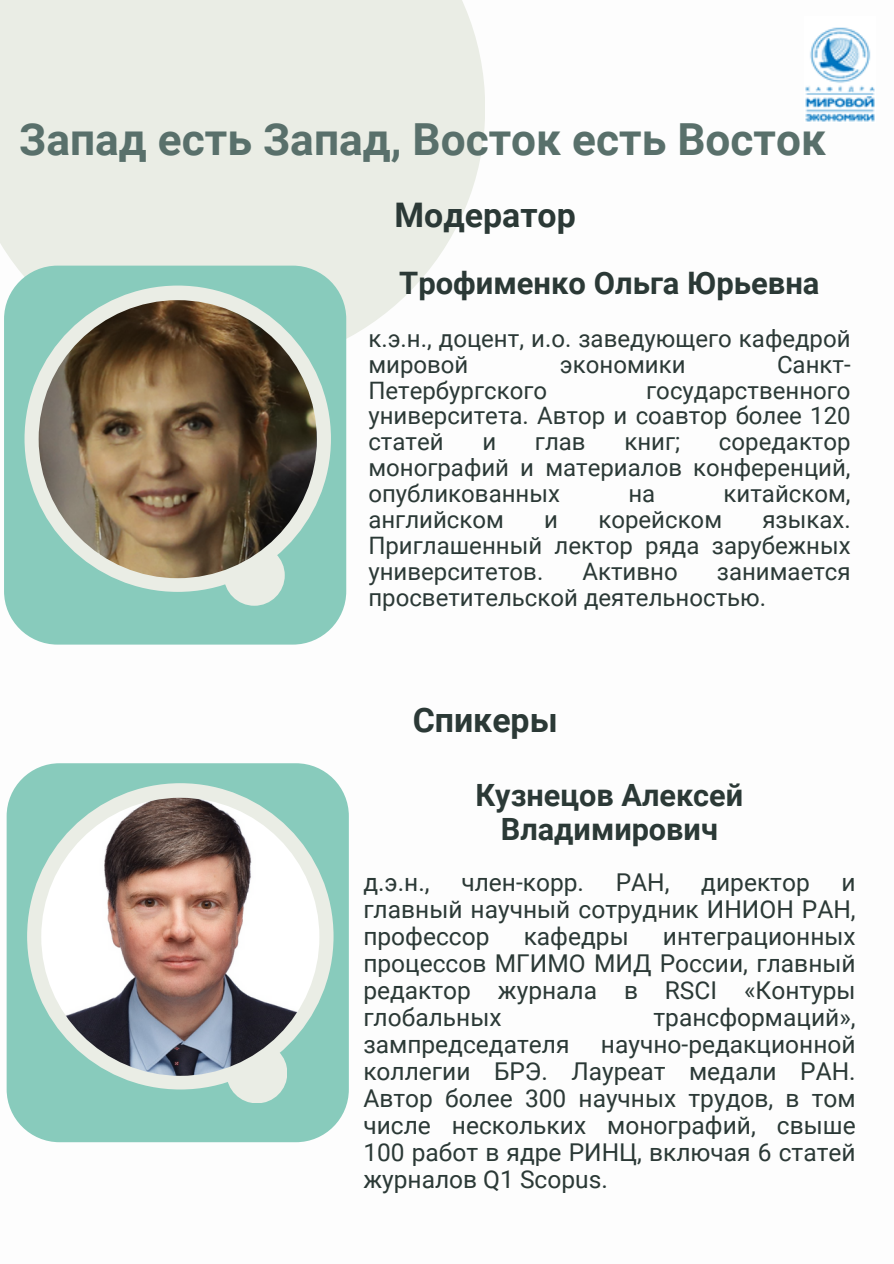
<style>
.page{position:relative;width:894px;height:1264px;background:#fff}
.page>*{position:absolute;margin:0;border:0;box-sizing:border-box;transform-origin:0 0}
.t1{font:700 44.25px "Roboto";color:#59706b}
.t2{font:700 33.9px "Roboto";color:#2b3936}
.t3{font:700 30.9px "Roboto";color:#2b3936}
.t4{font:700 30.6px/33.8px "Roboto";color:#2b3936;text-align:center}
.t5{font:24.45px/27px "Roboto";color:#2b3936;text-align:justify}
.t6{font:24px/25.8px "Roboto";color:#2b3936;text-align:justify}
</style>
<div class="page">
<div style="left:0;top:0;width:485px;height:369px;background:#eaede5"></div>
<div style="left:4px;top:266px;width:342px;height:378px;background:#88cbbc;border-radius:53px"></div>
<div style="left:25px;top:285px;width:306px;height:307px;background:#eaede5;border-radius:50%"></div>
<div style="left:224px;top:545px;width:61px;height:60px;background:#eaede5;border-radius:50%"></div>
<img style="left:39px;top:300px;width:278px;height:278px;border-radius:50%">
<img style="left:805px;top:27px;width:69px;height:95px">
<div style="left:7px;top:763px;width:342px;height:379px;background:#88cbbc;border-radius:53px"></div>
<div style="left:27px;top:783px;width:306px;height:306px;background:#eaede5;border-radius:50%"></div>
<div style="left:226px;top:1042px;width:61px;height:61px;background:#eaede5;border-radius:50%"></div>
<img style="left:41px;top:797px;width:278px;height:278px;border-radius:50%">
<p class="t1" style="left:19px;top:114px;width:808px">Запад есть Запад, Восток есть Восток</p>
<p class="t2" style="left:394px;top:196px;width:183px">Модератор</p>
<h3 class="t3" style="left:399px;top:265px;width:421px">Трофименко Ольга Юрьевна</h3>
<p class="t6" style="left:368px;top:326px;width:483px">к.э.н., доцент, и.о. заведующего кафедрой мировой</p>
<p class="t6" style="left:559px;top:351px;width:127px">экономики</p>
<p class="t6" style="left:776px;top:351px;width:75px">Санкт-</p>
<p class="t6" style="left:368px;top:377px;width:180px">Петербургского</p>
<p class="t6" style="left:368px;top:377px;width:483px;text-indent:278px">государственного университета. Автор и соавтор более 120 статей</p>
<p class="t6" style="left:368px;top:429px;width:483px;text-indent:350px">соредактор монографий и материалов конференций, опубликованных</p>
<p class="t6" style="left:482px;top:429px;width:15px">и</p>
<p class="t6" style="left:535px;top:429px;width:52px">глав</p>
<p class="t6" style="left:624px;top:429px;width:57px">книг;</p>
<p class="t6" style="left:628px;top:481px;width:28px">на</p>
<p class="t6" style="left:723px;top:481px;width:128px">китайском,</p>
<p class="t6" style="left:368px;top:507px;width:137px">английском</p>
<p class="t6" style="left:544px;top:507px;width:15px">и</p>
<p class="t6" style="left:598px;top:507px;width:125px">корейском</p>
<p class="t6" style="left:368px;top:507px;width:483px;text-indent:394px">языках.<br>Приглашенный лектор ряда зарубежных университетов.</p>
<p class="t6" style="left:582px;top:558px;width:97px">Активно</p>
<p class="t6" style="left:368px;top:558px;width:483px;text-indent:348px">занимается просветительской деятельностью.</p>
<h2 class="t2" style="left:412px;top:700px;width:146px">Спикеры</h2>
<h2 class="t4" style="left:475px;top:778px;width:269px">Кузнецов Алексей<br>Владимирович</h2>
<p class="t5" style="left:363px;top:869px;width:68px">д.э.н.,</p>
<p class="t5" style="left:461px;top:869px;width:124px">член-корр.</p>
<p class="t5" style="left:615px;top:869px;width:55px">РАН,</p>
<p class="t5" style="left:701px;top:869px;width:110px">директор</p>
<p class="t5" style="left:363px;top:869px;width:493px;text-indent:478px">и главный научный сотрудник ИНИОН РАН, профессор</p>
<p class="t5" style="left:523px;top:923px;width:106px">кафедры</p>
<p class="t5" style="left:363px;top:923px;width:493px;text-indent:299px">интеграционных процессов МГИМО МИД России, главный редактор журнала в RSCI «Контуры глобальных</p>
<p class="t5" style="left:653px;top:1004px;width:204px">трансформаций»,</p>
<p class="t5" style="left:363px;top:1031px;width:493px;text-indent:237px">научно-редакционной коллегии БРЭ. Лауреат медали РАН.<br>Автор более 300 научных трудов, в том числе нескольких монографий, свыше 100 работ в ядре РИНЦ, включая 6 статей журналов Q1 Scopus.</p>
<p class="t5" style="left:363px;top:1031px;width:208px">зампредседателя</p>
</div>
